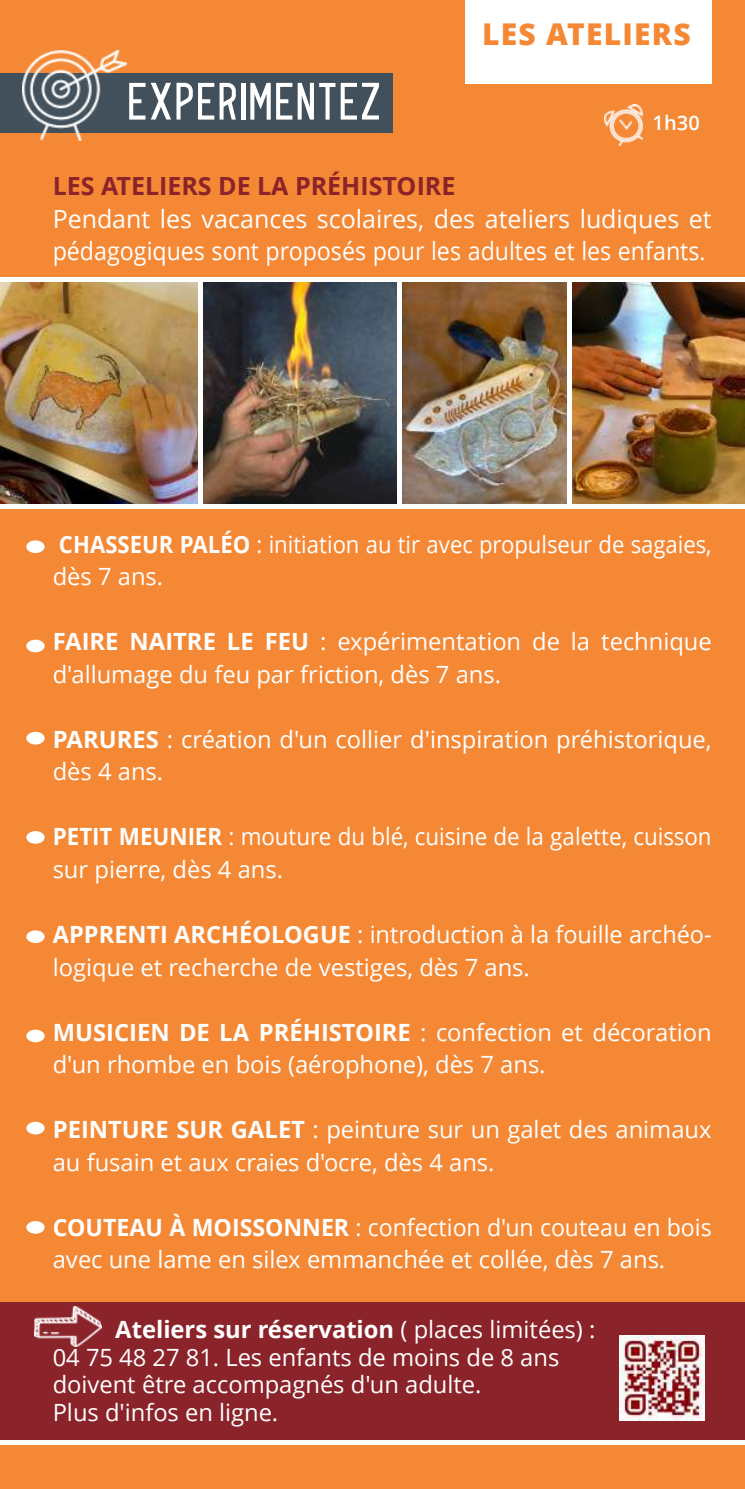
<style>
.page{position:relative;width:745px;height:1489px;background:#fff}
.page>*{position:absolute;margin:0;border:0;box-sizing:border-box;transform-origin:0 0}
.t1{font:500 52.5px "Alpha";color:#fff}
.t2{font:800 30px "Open Sans";letter-spacing:.04em;color:#f48835}
.t3{font:25px/32.5px "Open Sans";color:#fff}
.t4{font:700 25px "Open Sans";color:#8b232a}
.t5{font:23.75px/32.5px "Open Sans";color:#fff}
.t6{font:23.75px/32.5px "Open Sans";color:#fff;scale:.94 1}
.t7{font:23.75px/32.5px "Open Sans";color:#fff;scale:.93 1}
.t8{font:600 20px "Open Sans";color:#fff}
.s1{font-size:23.75px}
.s2{font-weight:700}
</style>
<div class="page">
<div style="left:0;top:0;width:744px;height:1488px;background:#f48835"></div>
<div style="left:0;top:1302px;width:744px;height:139px;background:#8b232a"></div>
<div style="left:0;top:73px;width:392px;height:59px;background:#42505b"></div>
<div style="left:465px;top:0;width:246px;height:84px;background:#fff"></div>
<img style="left:23px;top:50px;width:103px;height:90px">
<img style="left:203px;top:282px;width:193px;height:222px">
<div style="left:26px;top:540px;width:19px;height:13px;background:#fff;border-radius:50%"></div>
<div style="left:26px;top:639px;width:19px;height:13px;background:#fff;border-radius:50%"></div>
<div style="left:26px;top:731px;width:19px;height:13px;background:#fff;border-radius:50%"></div>
<div style="left:26px;top:831px;width:19px;height:12px;background:#fff;border-radius:50%"></div>
<div style="left:26px;top:930px;width:19px;height:13px;background:#fff;border-radius:50%"></div>
<div style="left:26px;top:1029px;width:19px;height:13px;background:#fff;border-radius:50%"></div>
<div style="left:26px;top:1121px;width:19px;height:13px;background:#fff;border-radius:50%"></div>
<div style="left:26px;top:1220px;width:19px;height:13px;background:#fff;border-radius:50%"></div>
<img style="left:35px;top:1306px;width:66px;height:40px">
<img style="left:604px;top:104px;width:38px;height:41px">
<img style="left:571px;top:282px;width:173px;height:222px">
<img style="left:401px;top:282px;width:165px;height:222px">
<img style="left:0;top:282px;width:198px;height:222px">
<hr style="left:0;top:504px;width:744px;height:4px;background:#fff">
<div style="left:0;top:277px;width:744px;height:5px;background:#fff"></div>
<div style="left:0;top:1439px;width:744px;height:5px;background:#fff"></div>
<img style="left:619px;top:1335px;width:85px;height:84px">
<div style="left:566px;top:281px;width:5px;height:225px;background:#fff"></div>
<div style="left:396px;top:281px;width:5px;height:225px;background:#fff"></div>
<div style="left:198px;top:281px;width:5px;height:225px;background:#fff"></div>
<h1 class="t1" style="left:126px;top:80px;width:256px">ËXPËRÏMËÑTËZ</h1>
<p class="t2" style="left:482px;top:13px;width:210px">LES ATELIERS</p>
<p class="t8" style="left:652px;top:108px;width:49px">1h30</p>
<p class="t4" style="left:53px;top:168px;width:404px">LES ATELIERS DE LA PRÉHISTOIRE</p>
<p class="t3" style="left:53px;top:202px;width:660px">Pendant les vacances scolaires, des ateliers ludiques et pédagogiques sont proposés pour les adultes et les enfants<span class="s1">.</span></p>
<p class="t7" style="left:53px;top:527px;width:709px"><span class="s2">CHASSEUR PALÉO</span> : initiation au tir avec propulseur de sagaies, dès 7 ans.</p>
<p class="t5" style="left:53px;top:625px;width:660px"><span class="s2">FAIRE NAITRE LE FEU</span> : expérimentation de la technique d'allumage du feu par friction, dès 7 ans.</p>
<p class="t5" style="left:53px;top:722px;width:660px"><span class="s2">PARURES</span> : création d'un collier d'inspiration préhistorique, dès 4 ans.</p>
<p class="t6" style="left:53px;top:820px;width:702px"><span class="s2">PETIT MEUNIER</span> : mouture du blé, cuisine de la galette, cuisson sur pierre, dès 4 ans.</p>
<p class="t5" style="left:53px;top:917px;width:660px"><span class="s2">APPRENTI ARCHÉOLOGUE</span> : introduction à la fouille archéo&shy;logique et recherche de vestiges, dès 7 ans.</p>
<p class="t5" style="left:53px;top:1015px;width:660px"><span class="s2">MUSICIEN DE LA PRÉHISTOIRE</span> : confection et décoration d'un rhombe en bois (aérophone), dès 7 ans.</p>
<p class="t5" style="left:53px;top:1112px;width:660px"><span class="s2">PEINTURE SUR GALET</span> : peinture sur un galet des animaux au fusain et aux craies d'ocre, dès 4 ans.</p>
<p class="t5" style="left:53px;top:1210px;width:660px"><span class="s2">COUTEAU À MOISSONNER</span> : confection d'un couteau en bois avec une lame en silex emmanchée et collée, dès 7 ans.</p>
<p class="t5" style="left:53px;top:1315px;width:544px;line-height:27.5px;text-indent:62px"><span class="s2">Ateliers sur réservation</span> ( places limitées) :<br>04 75 48 27 81. Les enfants de moins de 8 ans doivent être accompagnés d'un adulte.<br>Plus d'infos en ligne.</p>
</div>
